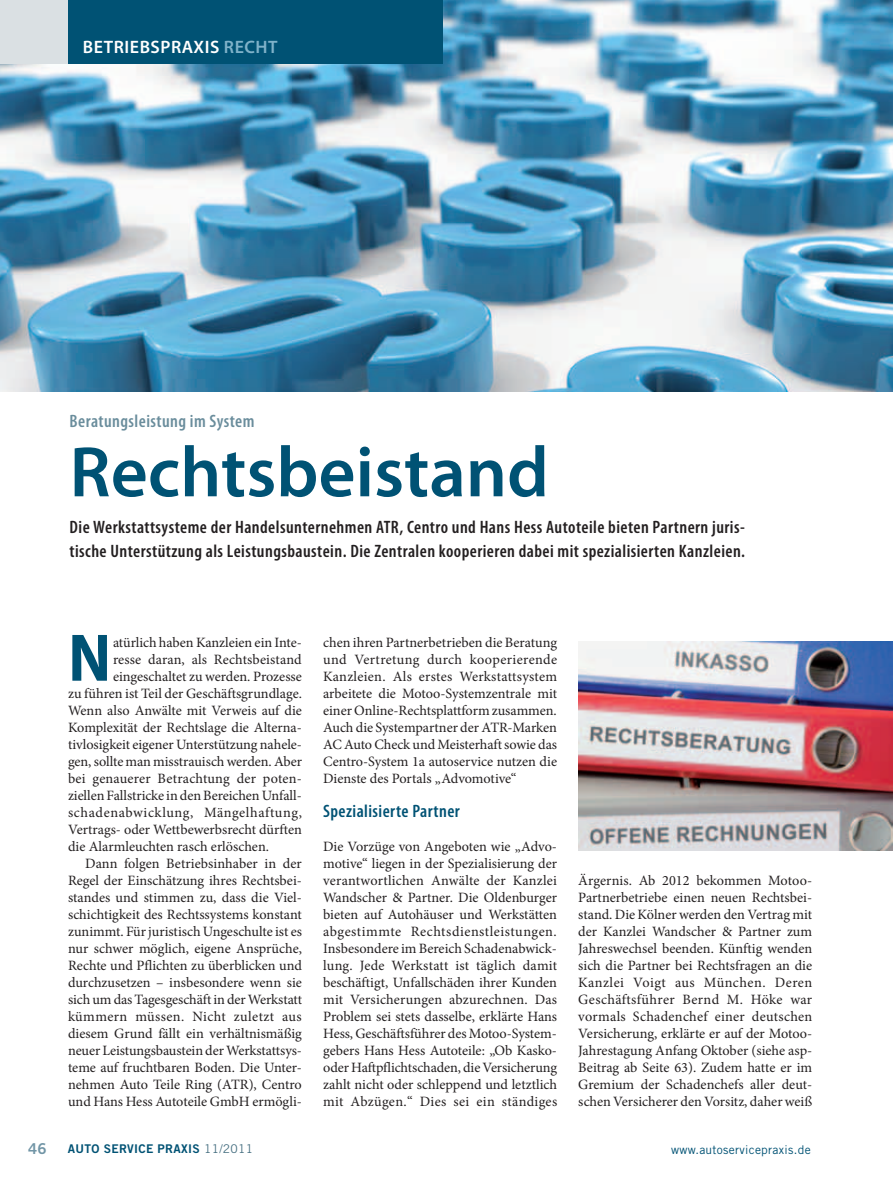
<style>
.page{position:relative;width:893px;height:1187px;background:#fff}
.page>*{position:absolute;margin:0;border:0;box-sizing:border-box;transform-origin:0 0}
.t1{font:600 72px "Myriad Pro";color:#005274}
.t2{font:700 semi-condensed 67.8px "Myriad Pro";color:#005274}
.t3{font:600 condensed 18px/24px "Myriad Pro";letter-spacing:.025em;color:#231f20}
.t4{font:600 condensed 18px "Myriad Pro";letter-spacing:.025em;color:#6a8d9c}
.t5{font:600 condensed 18px "Myriad Pro";letter-spacing:.025em;color:#005274}
.t6{font:600 18px "Myriad Pro";letter-spacing:.03em;color:#fff}
.t7{font:15px "Trade Gothic LT Std Bd 2";color:#7195a6}
.t8{font:14.25px/17px "Minion Pro";color:#231f20;text-align:justify}
.t9{font:14.25px "Minion Pro";letter-spacing:.04em;color:#231f20}
.t10{font:14.25px "Minion Pro";letter-spacing:.03em;color:#231f20}
.t11{font:12px "Trade Gothic LT Std Bd 2";letter-spacing:.025em;color:#005274}
.t12{font:12px "Trade Gothic LT Std";letter-spacing:.025em;color:#005274}
.s1{color:#7fb2c9}
.s2{font-family:"Trade Gothic LT Std";color:#456e80}
</style>
<div class="page">
<img style="left:0;top:0;width:893px;height:391px">
<div style="left:0;top:0;width:68px;height:64px;background:#dae0e3"></div>
<div style="left:68px;top:0;width:374px;height:64px;background:#005274"></div>
<img style="left:578px;top:641px;width:315px;height:209px">
<p class="t6" style="left:83px;top:35px;width:193px">BETRIEBSPRAXIS <span class="s1">RECHT</span></p>
<p class="t4" style="left:70px;top:411px;width:187px">Beratungsleistung im System</p>
<h1 class="t1" style="left:70px;top:426px;width:481px">RECHTSBEISTAND</h1>
<p class="t3" style="left:70px;top:515px;width:677px">Die Werkstattsysteme der Handelsunternehmen ATR, Centro und Hans Hess Autoteile bieten Partnern juris&shy;tische Unterstützung als Leistungsbaustein. Die Zentralen kooperieren dabei mit spezialisierten Kanzleien.</p>
<h2 class="t2" style="left:68px;top:620px;width:45px">N</h2>
<p class="t8" style="left:113px;top:633px;width:190px">atürlich haben Kanzleien ein Inte-</p>
<p class="t8" style="left:113px;top:650px;width:190px">resse daran, als Rechtsbeistand</p>
<p class="t8" style="left:113px;top:667px;width:190px">eingeschaltet zu werden. Prozesse</p>
<p class="t8" style="left:68px;top:684px;width:235px">zu führen ist Teil der Geschäftsgrundlage.</p>
<p class="t8" style="left:68px;top:701px;width:235px">Wenn also Anwälte mit Verweis auf die</p>
<p class="t8" style="left:68px;top:718px;width:235px">Komplexität der Rechtslage die Alterna-</p>
<p class="t8" style="left:68px;top:735px;width:235px">tivlosigkeit eigener Unterstützung nahele-</p>
<p class="t8" style="left:68px;top:752px;width:236px">gen, sollte man misstrauisch werden. Aber</p>
<p class="t8" style="left:68px;top:769px;width:235px">bei genauerer Betrachtung der poten-</p>
<p class="t8" style="left:68px;top:786px;width:235px">ziellen Fallstricke in den Bereichen Unfall-</p>
<p class="t9" style="left:68px;top:802px;width:235px">schadenabwicklung, Mängelhaftung,</p>
<p class="t8" style="left:68px;top:821px;width:235px">Vertrags- oder Wettbewerbsrecht dürften</p>
<p class="t8" style="left:68px;top:838px;width:202px">die Alarmleuchten rasch erlöschen.</p>
<p class="t8" style="left:85px;top:855px;width:218px">Dann folgen Betriebsinhaber in der</p>
<p class="t8" style="left:68px;top:872px;width:235px">Regel der Einschätzung ihres Rechtsbei-</p>
<p class="t8" style="left:68px;top:889px;width:235px">standes und stimmen zu, dass die Viel-</p>
<p class="t8" style="left:68px;top:906px;width:235px">schichtigkeit des Rechtssystems konstant</p>
<p class="t8" style="left:68px;top:923px;width:235px">zunimmt. Für juristisch Ungeschulte ist es</p>
<p class="t8" style="left:68px;top:940px;width:235px">nur schwer möglich, eigene Ansprüche,</p>
<p class="t8" style="left:68px;top:957px;width:235px">Rechte und Pflichten zu überblicken und</p>
<p class="t8" style="left:68px;top:974px;width:235px">durchzusetzen – insbesondere wenn sie</p>
<p class="t8" style="left:68px;top:991px;width:236px">sich um das Tagesgeschäft in der Werkstatt</p>
<p class="t10" style="left:68px;top:1007px;width:235px">kümmern müssen. Nicht zuletzt aus</p>
<p class="t8" style="left:68px;top:1025px;width:235px">diesem Grund fällt ein verhältnismäßig</p>
<p class="t8" style="left:68px;top:1042px;width:234px">neuer Leistungsbaustein der Werkstattsys-</p>
<p class="t8" style="left:68px;top:1059px;width:235px">teme auf fruchtbaren Boden. Die Unter-</p>
<p class="t8" style="left:68px;top:1076px;width:235px">nehmen Auto Teile Ring (ATR), Centro</p>
<p class="t8" style="left:68px;top:1093px;width:235px">und Hans Hess Autoteile GmbH ermögli-</p>
<p class="t8" style="left:323px;top:633px;width:235px">chen ihren Partnerbetrieben die Beratung und Vertretung durch kooperierende Kanzleien. Als erstes Werkstattsystem arbeitete die Motoo-Systemzentrale mit einer Online-Rechtsplattform zusammen.<br>Auch die Systempartner der ATR-Marken AC Auto Check und Meisterhaft sowie das Centro-System 1a autoservice nutzen die Dienste des Portals „Advomotive“</p>
<p class="t5" style="left:323px;top:801px;width:138px">Spezialisierte Partner</p>
<p class="t8" style="left:323px;top:837px;width:236px">Die Vorzüge von Angeboten wie „Advo&shy;motive“ liegen in der Spezialisierung der verantwortlichen Anwälte der Kanzlei Wandscher &amp; Partner. Die Oldenburger bieten auf Autohäuser und Werkstätten abgestimmte Rechtsdienstleistungen.<br>Insbesondere im Bereich Schadenabwick&shy;lung. Jede Werkstatt ist täglich damit beschäftigt, Unfallschäden ihrer Kunden mit Versicherungen abzurechnen. Das Problem sei stets dasselbe, erklärte Hans Hess, Geschäftsführer des Motoo-System&shy;gebers Hans Hess Autoteile: „Ob Kasko&shy;oder Haftpflichtschaden, die Versicherung zahlt nicht oder schleppend und letztlich mit Abzügen.“ Dies sei ein ständiges</p>
<p class="t8" style="left:578px;top:872px;width:236px">Ärgernis. Ab 2012 bekommen Motoo-Partnerbetriebe einen neuen Rechtsbei&shy;stand. Die Kölner werden den Vertrag mit der Kanzlei Wandscher &amp; Partner zum Jahreswechsel beenden. Künftig wenden sich die Partner bei Rechtsfragen an die Kanzlei Voigt aus München. Deren Geschäftsführer Bernd M. Höke war vormals Schadenchef einer deutschen Versicherung, erklärte er auf der Motoo-Jahrestagung Anfang Oktober (siehe asp-Beitrag ab Seite 63). Zudem hatte er im Gremium der Schadenchefs aller deut&shy;schen Versicherer den Vorsitz, daher weiß</p>
<p class="t7" style="left:28px;top:1139px;width:20px">46</p>
<p class="t11" style="left:68px;top:1141px;width:187px">AUTO SERVICE PRAXIS <span class="s2">11/2011</span></p>
<p class="t12" style="left:671px;top:1141px;width:141px">www.autoservicepraxis.de</p>
</div>
